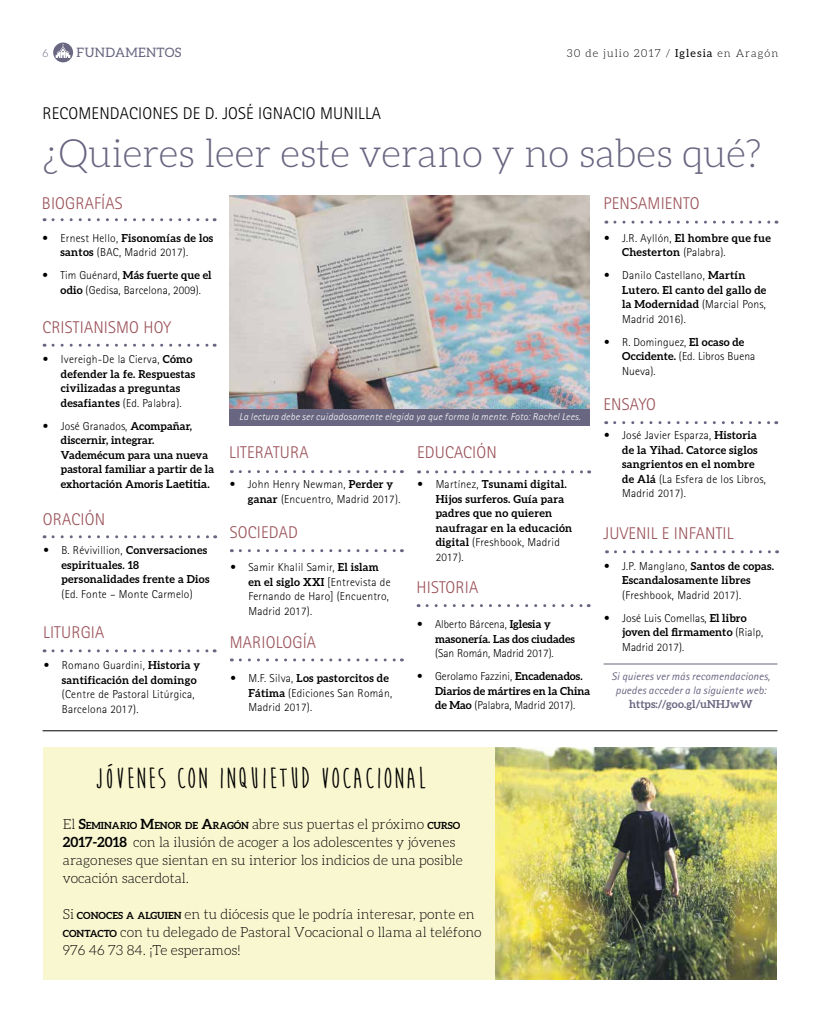
<style>
.page{position:relative;width:820px;height:1021px;background:#fff}
.page>*{position:absolute;margin:0;border:0;box-sizing:border-box;transform-origin:0 0}
.t1{font:300 39px "Aleo";color:#686681}
.t2{font:700 30px "Moon Flower";letter-spacing:.05em;color:#000}
.t3{font:300 17px "Rotis Sans Serif";letter-spacing:.01em;color:#9a5057}
.t4{font:300 17px "Rotis Sans Serif";letter-spacing:.01em;color:#000}
.t5{font:300 14px/18px "Aleo";color:#000}
.t6{font:13px "Aleo";letter-spacing:.025em;color:#686681}
.t7{font:300 11.5px/14.5px "Rotis Sans Serif";letter-spacing:.02em;color:#000}
.t8{font:300 11.5px "Rotis Sans Serif";color:#000}
.t9{font:700 11px/14.5px "Aleo";letter-spacing:.02em;color:#000}
.t10{font:italic 11px/14px "Rotis Sans Serif";letter-spacing:.01em;color:#686681;text-align:center}
.t11{font:700 11px "Aleo";color:#000}
.t12{font:300 11px "Aleo";letter-spacing:.1em;color:#000}
.t13{font:700 11px "Aleo";letter-spacing:.01em;color:#686681}
.t14{font:300 11px "Aleo";color:#686681}
.t15{font:italic 300 10px "Rotis Sans Serif";letter-spacing:.025em;color:#fff}
.s1{font-weight:400}
.s2{font-family:"Rotis Sans Serif";font-weight:300;font-size:11.5px}
.s3{font-family:"Aleo";font-weight:700;font-size:11px}
.s4{font-size:11.5px}
.s5{font-weight:700}
.s6{font-weight:700;font-size:9.8px}
</style>
<div class="page">
<div style="left:43px;top:747px;width:452px;height:232px;background:#f9f7d0"></div>
<svg style="left:53px;top:43px;width:20px;height:19px"></svg>
<img style="left:230px;top:196px;width:359px;height:214px">
<div style="left:230px;top:410px;width:360px;height:16px;background:#686681"></div>
<svg style="left:53px;top:218px;width:162px;height:3px"></svg>
<hr style="left:43px;top:730px;width:734px;height:1px;background:#000">
<svg style="left:53px;top:344px;width:162px;height:3px"></svg>
<svg style="left:53px;top:535px;width:162px;height:3px"></svg>
<svg style="left:53px;top:649px;width:162px;height:3px"></svg>
<svg style="left:240px;top:470px;width:162px;height:3px"></svg>
<svg style="left:427px;top:470px;width:162px;height:3px"></svg>
<svg style="left:427px;top:604px;width:162px;height:3px"></svg>
<svg style="left:240px;top:549px;width:162px;height:3px"></svg>
<svg style="left:240px;top:658px;width:162px;height:3px"></svg>
<svg style="left:614px;top:221px;width:162px;height:3px"></svg>
<svg style="left:614px;top:421px;width:162px;height:3px"></svg>
<svg style="left:615px;top:550px;width:162px;height:3px"></svg>
<hr style="left:603px;top:663px;width:174px;height:1px;background:#686681">
<img style="left:495px;top:747px;width:281px;height:232px">
<p class="t14" style="left:43px;top:48px;width:7px">6</p>
<p class="t6" style="left:77px;top:45px;width:106px">FUNDAMENTOS</p>
<p class="t12" style="left:566px;top:47px;width:213px">30 de julio 2017 / <span class="s1">Iglesia</span> en Aragón</p>
<h3 class="t4" style="left:43px;top:104px;width:340px">RECOMENDACIONES DE D. JOSÉ IGNACIO MUNILLA</h3>
<h1 class="t1" style="left:43px;top:132px;width:720px">¿Quieres leer este verano y no sabes qué?</h1>
<h3 class="t3" style="left:42px;top:193px;width:82px">BIOGRAFÍAS</h3>
<p class="t9" style="left:43px;top:230px;width:172px"><span class="s2">• Ernest Hello,</span> Fisonomías de los</p>
<p class="t7" style="left:61px;top:245px;width:129px"><span class="s3">santos</span> (BAC, Madrid 2017).</p>
<p class="t9" style="left:43px;top:268px;width:171px"><span class="s2">• Tim Guénard,</span> Más fuerte que el</p>
<p class="t7" style="left:61px;top:283px;width:142px"><span class="s3">odio</span> (Gedisa, Barcelona, 2009).</p>
<h3 class="t3" style="left:42px;top:317px;width:130px">CRISTIANISMO HOY</h3>
<p class="t7" style="left:43px;top:352px;width:151px">• Ivereigh-De la Cierva, <span class="s3">Cómo</span></p>
<p class="t9" style="left:61px;top:366px;width:136px">defender la fe. Respuestas civilizadas a preguntas</p>
<p class="t7" style="left:61px;top:395px;width:122px"><span class="s3">desafiantes</span> (Ed. Palabra).</p>
<p class="t7" style="left:43px;top:418px;width:151px">• José Granados, <span class="s3">Acompañar,</span></p>
<p class="t9" style="left:61px;top:432px;width:155px">discernir, integrar.<br>Vademécum para una nueva pastoral familiar a partir de la exhortación Amoris <span class="s4">Laetitia.</span></p>
<h3 class="t3" style="left:43px;top:509px;width:64px">ORACIÓN</h3>
<p class="t7" style="left:43px;top:543px;width:165px">• B. Révivillion, <span class="s3">Conversaciones</span></p>
<p class="t9" style="left:61px;top:557px;width:149px">espirituales. 18 personalidades frente a Dios</p>
<p class="t7" style="left:61px;top:586px;width:133px">(Ed. Fonte – Monte Carmelo)</p>
<h3 class="t3" style="left:43px;top:622px;width:63px">LITURGIA</h3>
<p class="t7" style="left:44px;top:658px;width:158px">• Romano Guardini, <span class="s3">Historia y</span></p>
<p class="t9" style="left:62px;top:672px;width:136px">santificación del domingo</p>
<p class="t7" style="left:62px;top:687px;width:134px">(Centre de Pastoral Litúrgica,<br>Barcelona 2017).</p>
<p class="t15" style="left:239px;top:411px;width:343px">La lectura debe ser cuidadosamente elegida ya que forma la mente. Foto: Rachel Lees.</p>
<h3 class="t3" style="left:229px;top:442px;width:81px">LITERATURA</h3>
<p class="t7" style="left:248px;top:477px;width:154px;text-indent:-18px">• John Henry Newman, <span class="s3">Perder y ganar</span> (Encuentro, Madrid 2017).</p>
<h3 class="t3" style="left:230px;top:523px;width:69px">SOCIEDAD</h3>
<p class="t7" style="left:248px;top:560px;width:144px;text-indent:-18px">• Samir Khalil Samir, <span class="s3">El islam en el siglo XXI</span> [Entrevista de<br>Fernando de Haro] (Encuentro,<br>Madrid 2017).</p>
<h3 class="t3" style="left:230px;top:632px;width:88px">MARIOLOGÍA</h3>
<p class="t9" style="left:230px;top:670px;width:160px"><span class="s2">• M.F. Silva,</span> Los pastorcitos de</p>
<p class="t7" style="left:248px;top:685px;width:145px"><span class="s3">Fátima</span> (Ediciones San Román,<br>Madrid 2017).</p>
<h3 class="t3" style="left:417px;top:442px;width:81px">EDUCACIÓN</h3>
<p class="t9" style="left:435px;top:477px;width:138px;text-indent:-18px"><span class="s2">• Martínez,</span> Tsunami digital.<br>Hijos surferos. Guía para padres que no quieren naufragar en la educación</p>
<p class="t7" style="left:435px;top:535px;width:126px"><span class="s3">digital</span> (Freshbook, Madrid<br>2017).</p>
<h3 class="t3" style="left:416px;top:577px;width:63px">HISTORIA</h3>
<p class="t8" style="left:417px;top:618px;width:135px">• Alberto Bárcena, <span class="s3">Iglesia y</span></p>
<p class="t11" style="left:435px;top:632px;width:141px">masonería. Las dos ciudades</p>
<p class="t8" style="left:435px;top:647px;width:120px">(San Román, Madrid 2017).</p>
<p class="t8" style="left:417px;top:670px;width:167px">• Gerolamo Fazzini, <span class="s3">Encadenados.</span></p>
<p class="t11" style="left:435px;top:684px;width:156px">Diarios de mártires en la China</p>
<p class="t8" style="left:435px;top:699px;width:141px"><span class="s3">de Mao</span> (Palabra, Madrid 2017).</p>
<h3 class="t3" style="left:603px;top:194px;width:97px">PENSAMIENTO</h3>
<p class="t9" style="left:622px;top:230px;width:150px;text-indent:-18px"><span class="s2">• J.R. Ayllón,</span> El hombre que fue<br>Chesterton <span class="s2">(Palabra).</span></p>
<p class="t7" style="left:604px;top:268px;width:143px">• Danilo Castellano, <span class="s3">Martín</span></p>
<p class="t9" style="left:622px;top:282px;width:146px">Lutero. El canto del gallo de</p>
<p class="t7" style="left:622px;top:297px;width:145px"><span class="s3">la Modernidad</span> (Marcial Pons,<br>Madrid 2016).</p>
<p class="t7" style="left:622px;top:335px;width:135px;text-indent:-18px">• R. Dominguez, <span class="s3">El ocaso de<br>Occidente.</span> (Ed. Libros Buena<br>Nueva).</p>
<h3 class="t3" style="left:603px;top:394px;width:54px">ENSAYO</h3>
<p class="t7" style="left:604px;top:428px;width:154px">• José Javier Esparza, <span class="s3">Historia</span></p>
<p class="t9" style="left:622px;top:442px;width:137px">de la Yihad. Catorce siglos sangrientos en el nombre</p>
<p class="t7" style="left:622px;top:472px;width:145px"><span class="s3">de Alá</span> (La Esfera de los Libros,<br>Madrid 2017).</p>
<h3 class="t3" style="left:603px;top:524px;width:131px">JUVENIL E INFANTIL</h3>
<p class="t7" style="left:604px;top:558px;width:171px">• J.P. Manglano, <span class="s3">Santos de copas.</span></p>
<p class="t9" style="left:622px;top:572px;width:130px">Escandalosamente libres</p>
<p class="t7" style="left:622px;top:587px;width:120px">(Freshbook, Madrid 2017).</p>
<p class="t7" style="left:604px;top:610px;width:144px">• José Luis Comellas, <span class="s3">El libro</span></p>
<p class="t9" style="left:622px;top:624px;width:142px">joven del firmamento <span class="s2">(Rialp,</span></p>
<p class="t7" style="left:622px;top:639px;width:64px">Madrid 2017).</p>
<p class="t10" style="left:611px;top:669px;width:160px">Si quieres ver más recomendaciones, puedes acceder a la siguiente web:</p>
<p class="t13" style="left:628px;top:698px;width:125px">https://goo.gl/uNHJwW</p>
<h2 class="t2" style="left:96px;top:762px;width:332px">JÓVENES CON INQUIETUD VOCACIONAL</h2>
<p class="t5" style="left:63px;top:815px;width:401px">El <span class="s5">S</span><span class="s6">EMINARIO</span> <span class="s5">M</span><span class="s6">ENOR DE</span> <span class="s5">A</span><span class="s6">RAGÓN</span> abre sus puertas el próximo <span class="s6">CURSO </span><span class="s5">2017-2018</span> con la ilusión de acoger a los adolescentes y jóvenes aragoneses que sientan en su interior los indicios de una posible vocación sacerdotal.</p>
<p class="t5" style="left:63px;top:905px;width:420px">Si <span class="s6">CONOCES A ALGUIEN</span> en tu diócesis que le podría interesar, ponte en<br><span class="s6">CONTACTO</span> con tu delegado de Pastoral Vocacional o llama al teléfono<br>976 46 73 84. ¡Te esperamos!</p>
</div>
